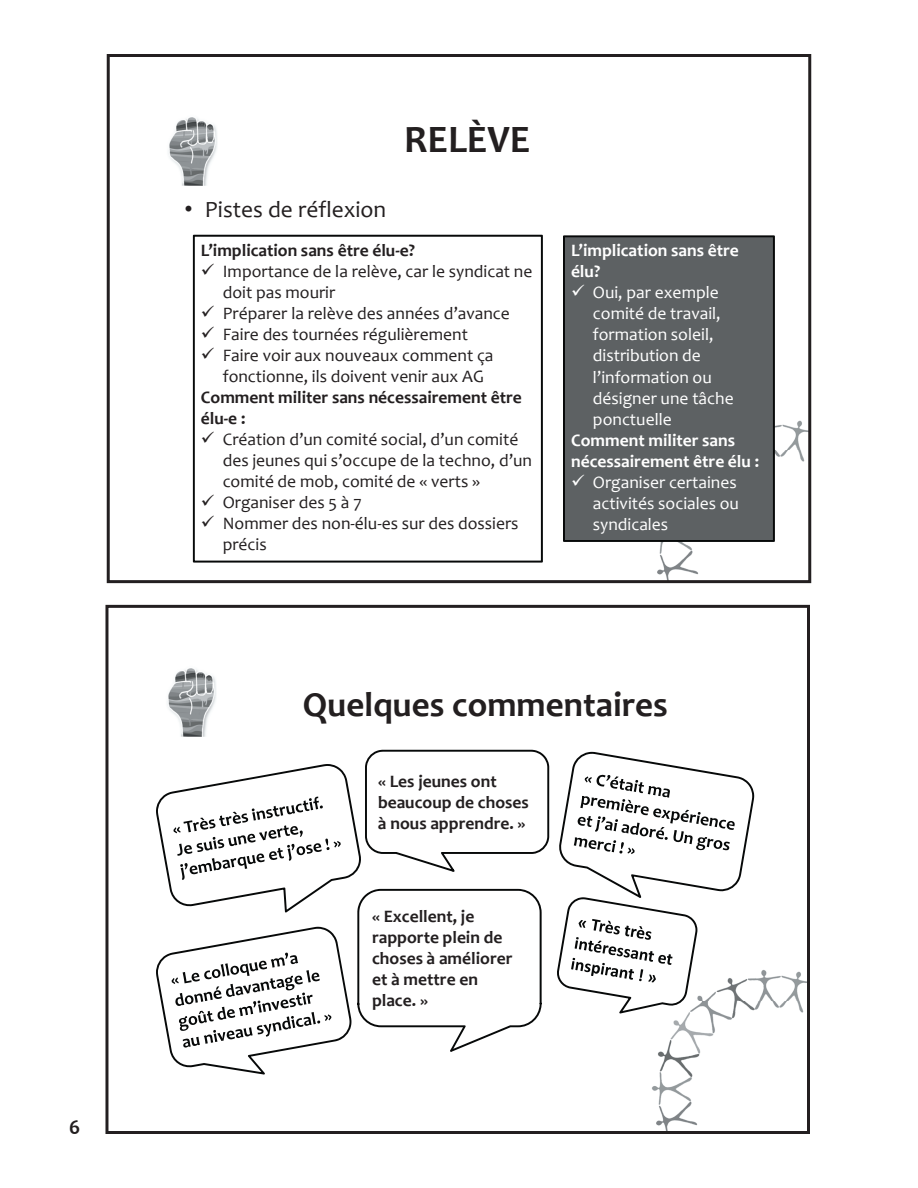
<style>
.page{position:relative;width:918px;height:1188px;background:#fff}
.page>*{position:absolute;margin:0;border:0;box-sizing:border-box;transform-origin:0 0}
.t1{font:700 39px "Candara";color:#231f20}
.t2{font:700 35.1px "Candara";color:#231f20}
.t3{font:23.4px "Candara";color:#231f20}
.t4{font:700 21px "Candara";color:#231f20}
.t5{font:17.55px/21px "Candara";color:#231f20}
.t6{font:700 17.55px/21px "Candara";color:#231f20}
.t7{font:17.55px/21px "Candara";color:#fff}
.t8{font:700 17.55px/21px "Candara";color:#fff}
.s1{font-family:"Arial"}
</style>
<div class="page">
<img style="left:168px;top:117px;width:639px;height:462px">
<div style="left:108px;top:187px;width:702px;height:132px;background:#fff"></div>
<svg style="left:193px;top:235px;width:350px;height:328px"></svg>
<div style="left:563px;top:235px;width:212px;height:307px;background:#5d6163"></div>
<div style="left:107px;top:54px;width:704px;height:529px;border:3px solid #231f20"></div>
<img style="left:167px;top:668px;width:639px;height:462px">
<div style="left:107px;top:738px;width:701px;height:131px;background:#fff"></div>
<svg style="left:556px;top:752px;width:198px;height:262px"></svg>
<svg style="left:156px;top:750px;width:393px;height:325px"></svg>
<div style="left:105px;top:605px;width:705px;height:529px;border:3px solid #231f20"></div>
<p class="t4" style="left:69px;top:1114px;width:13px">6</p>
<h3 class="t3" style="left:184px;top:195px;width:203px"><span class="s1">•</span> Pistes de réflexion</h3>
<h1 class="t1" style="left:404px;top:115px;width:128px">RELÈVE</h1>
<p class="t6" style="left:201px;top:239px;width:216px">L’implication sans être élu‐e?</p>
<p class="t5" style="left:223px;top:260px;width:311px;text-indent:-22px">✓ Importance de la relève, car le syndicat ne doit pas mourir</p>
<p class="t5" style="left:201px;top:302px;width:310px">✓ Préparer la relève des années d’avance</p>
<p class="t5" style="left:201px;top:323px;width:269px">✓ Faire des tournées régulièrement</p>
<p class="t5" style="left:223px;top:345px;width:272px;text-indent:-22px">✓ Faire voir aux nouveaux comment ça fonctionne, ils doivent venir aux AG</p>
<p class="t6" style="left:201px;top:387px;width:323px">Comment militer sans nécessairement être élu‐e :</p>
<p class="t5" style="left:223px;top:429px;width:311px;text-indent:-22px">✓ Création d’un comité social, d’un comité des jeunes qui s’occupe de la techno, d’un comité de mob, comité de « verts »</p>
<p class="t5" style="left:201px;top:492px;width:162px">✓ Organiser des 5 à 7</p>
<p class="t5" style="left:223px;top:513px;width:297px;text-indent:-22px">✓ Nommer des non‐élu‐es sur des dossiers précis</p>
<p class="t8" style="left:571px;top:240px;width:169px">L’implication sans être élu?</p>
<p class="t7" style="left:593px;top:282px;width:142px;text-indent:-22px">✓ Oui, par exemple comité de travail, formation soleil, distribution de l’information ou désigner une tâche ponctuelle</p>
<p class="t8" style="left:571px;top:429px;width:190px">Comment militer sans nécessairement être élu :</p>
<p class="t7" style="left:593px;top:471px;width:148px;text-indent:-22px">✓ Organiser certaines activités sociales ou syndicales</p>
<h2 class="t2" style="left:303px;top:682px;width:366px">Quelques commentaires</h2>
<p class="t6" style="left:378px;top:770px;width:152px">« Les jeunes ont beaucoup de choses à nous apprendre. »</p>
<p class="t6" style="left:372px;top:905px;width:142px">« Excellent, je rapporte plein de choses à améliorer et à mettre en place. »</p>
</div>
